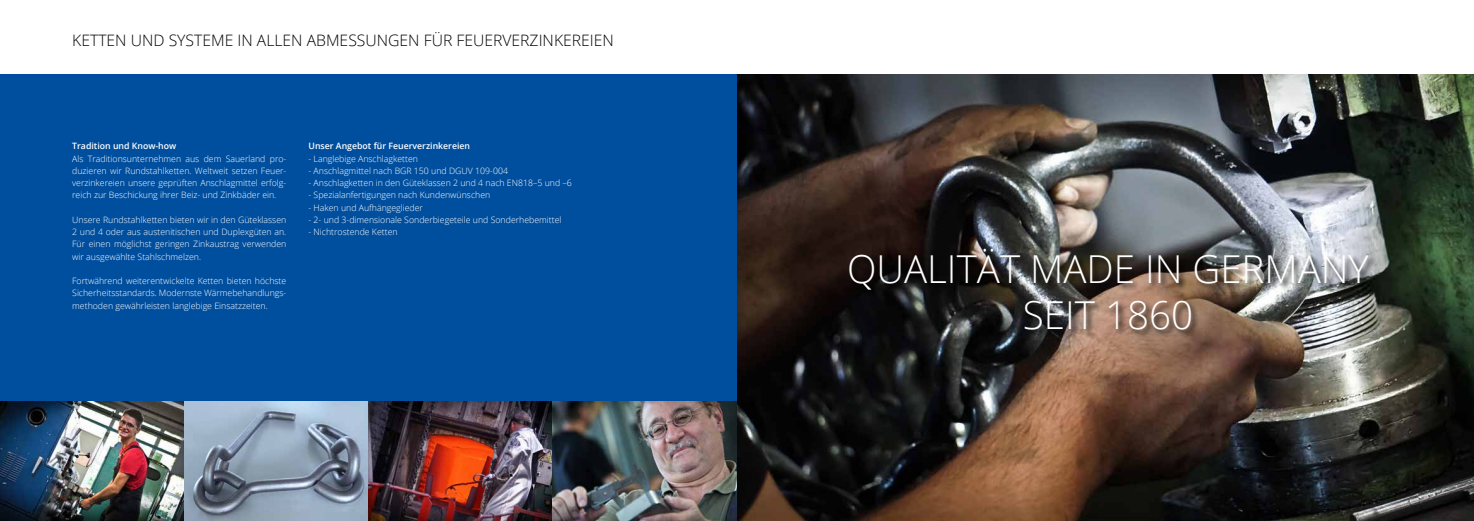
<style>
.page{position:relative;width:1474px;height:521px;background:#fff}
.page>*{position:absolute;margin:0;border:0;box-sizing:border-box;transform-origin:0 0}
.t1{font:300 38.5px/46.2px "Open Sans";color:#fff;text-align:center}
.t2{font:300 15.75px "Open Sans";color:#000}
.t3{font:300 8.75px/12.2px "Open Sans";color:#fff;text-align:justify}
.t4{font:600 8.75px "Open Sans";color:#fff}
</style>
<div class="page">
<img style="left:737px;top:74px;width:736px;height:447px">
<div style="left:0;top:74px;width:737px;height:447px;background:#004f9f"></div>
<img style="left:0;top:402px;width:737px;height:119px">
<img style="left:847px;top:247px;width:529px;height:91px">
<h2 class="t2" style="left:72px;top:29px;width:543px">KETTEN UND SYSTEME IN ALLEN ABMESSUNGEN FÜR FEUERVERZINKEREIEN</h2>
<p class="t4" style="left:72px;top:140px;width:106px">Tradition und Know-how</p>
<p class="t3" style="left:72px;top:152px;width:216px">Als Traditionsunternehmen aus dem Sauerland pro&shy;duzieren wir Rundstahlketten. Weltweit setzen Feuer&shy;verzinkereien unsere geprüften Anschlagmittel erfolg&shy;reich zur Beschickung ihrer Beiz- und Zinkbäder ein.</p>
<p class="t3" style="left:72px;top:213px;width:216px">Unsere Rundstahlketten bieten wir in den Güteklassen 2 und 4 oder aus austenitischen und Duplexgüten an.<br>Für einen möglichst geringen Zinkaustrag verwenden wir ausgewählte Stahlschmelzen.</p>
<p class="t3" style="left:72px;top:274px;width:216px">Fortwährend weiterentwickelte Ketten bieten höchste Sicherheitsstandards. Modernste Wärmebehandlungs&shy;methoden gewährleisten langlebige Einsatzzeiten.</p>
<p class="t4" style="left:308px;top:140px;width:163px">Unser Angebot für Feuerverzinkereien</p>
<p class="t3" style="left:308px;top:152px;width:111px">- Langlebige Anschlagketten</p>
<p class="t3" style="left:308px;top:164px;width:201px">- Anschlagmittel nach BGR 150 und DGUV 109-004</p>
<p class="t3" style="left:308px;top:176px;width:265px">- Anschlagketten in den Güteklassen 2 und 4 nach EN818–5 und –6</p>
<p class="t3" style="left:308px;top:189px;width:183px">- Spezialanfertigungen nach Kundenwünschen</p>
<p class="t3" style="left:308px;top:201px;width:116px">- Haken und Aufhängeglieder</p>
<p class="t3" style="left:308px;top:213px;width:254px">- 2- und 3-dimensionale Sonderbiegeteile und Sonderhebemittel</p>
<p class="t3" style="left:308px;top:225px;width:91px">- Nichtrostende Ketten</p>
<h1 class="t1" style="left:847px;top:245px;width:523px">QUALITÄT MADE IN GERMANY<br>SEIT 1860</h1>
</div>
